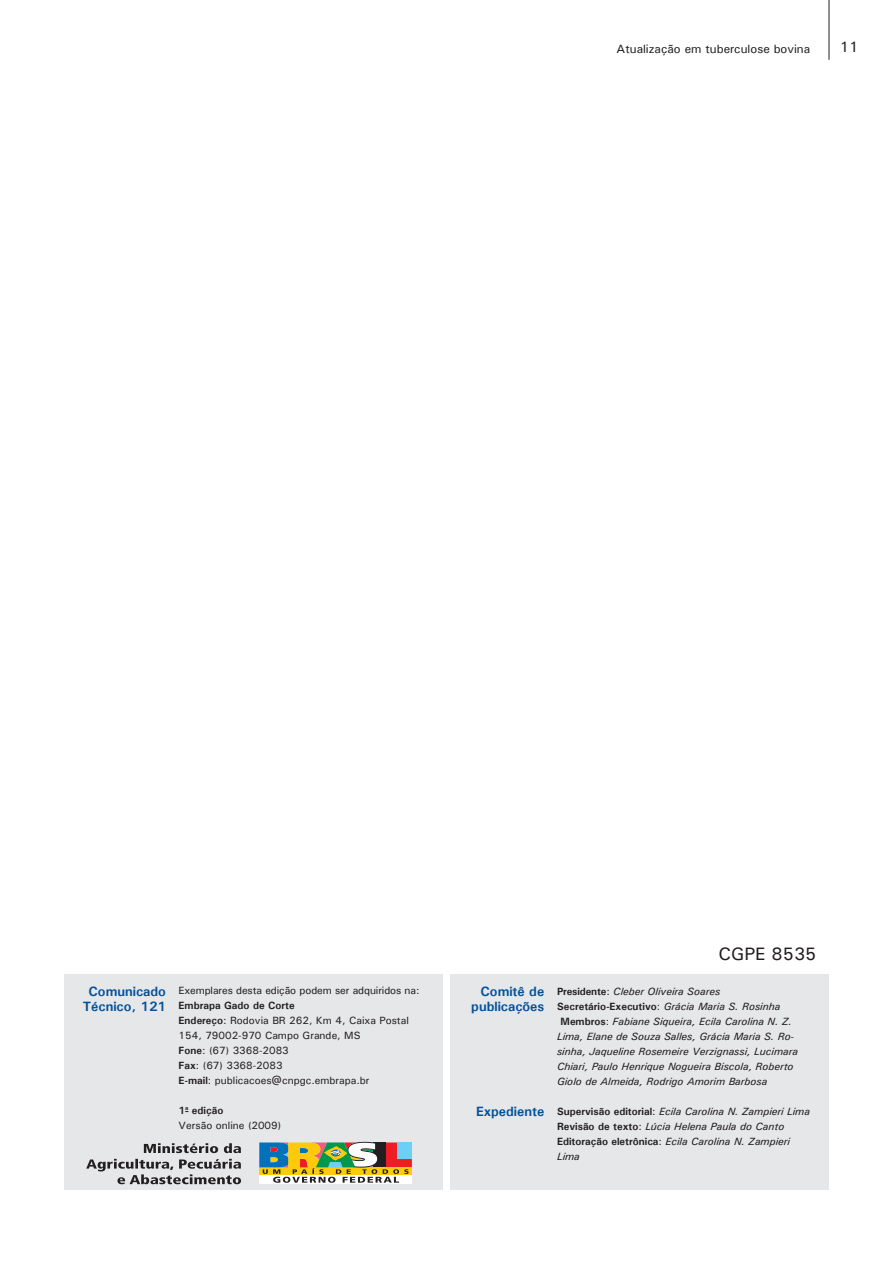
<style>
.page{position:relative;width:893px;height:1263px;background:#fff}
.page>*{position:absolute;margin:0;border:0;box-sizing:border-box;transform-origin:0 0}
.t1{font:500 18px "Univers";color:#231f20}
.t2{font:500 15px "Univers";color:#231f20}
.t3{font:700 13.5px "Univers";color:#01519b}
.t4{font:500 12px "Univers";color:#231f20}
.t5{font:italic 500 10.5px/15px "Univers";color:#231f20}
.t6{font:500 10.5px/15px "Univers";color:#231f20}
.t7{font:700 10.5px "Univers";color:#231f20}
.s1{font-weight:700}
.s2{font-weight:700;font-style:normal}
.s3{font-style:normal}
.s4{font-weight:500}
.s5{font-weight:500;font-style:italic}
</style>
<div class="page">
<hr style="left:829px;top:0;width:1px;height:60px;background:#231f20">
<div style="left:451px;top:974px;width:378px;height:215px;background:#e6e7e9"></div>
<div style="left:64px;top:974px;width:378px;height:215px;background:#e6e7e9"></div>
<svg style="left:86px;top:1143px;width:155px;height:41px"></svg>
<div style="left:259px;top:1175px;width:153px;height:9px;background:#fff"></div>
<svg style="left:259px;top:1142px;width:153px;height:41px;background:#a5a06e"></svg>
<p class="t4" style="left:616px;top:42px;width:195px">Atualização em tuberculose bovina</p>
<h2 class="t2" style="left:840px;top:37px;width:20px">11</h2>
<p class="t3" style="left:88px;top:983px;width:79px">Comunicado</p>
<p class="t3" style="left:83px;top:998px;width:85px">Técnico, 121</p>
<p class="t6" style="left:179px;top:982px;width:242px">Exemplares desta edição podem ser adquiridos na:</p>
<p class="t7" style="left:179px;top:998px;width:118px">Embrapa Gado de Corte</p>
<p class="t6" style="left:179px;top:1012px;width:232px"><span class="s1">Endereço</span>: Rodovia BR 262, Km 4, Caixa Postal<br>154, 79002-970 Campo Grande, MS</p>
<p class="t6" style="left:179px;top:1042px;width:112px"><span class="s1">Fone</span>: (67) 3368-2083</p>
<p class="t6" style="left:179px;top:1057px;width:105px"><span class="s1">Fax</span>: (67) 3368-2083</p>
<p class="t6" style="left:179px;top:1072px;width:193px"><span class="s1">E-mail</span>: publicacoes@cnpgc.embrapa.br</p>
<p class="t7" style="left:179px;top:1103px;width:46px">1<sup>a</sup> edição</p>
<p class="t6" style="left:179px;top:1117px;width:104px">Versão online (2009)</p>
<p class="t3" style="left:480px;top:983px;width:65px">Comitê de</p>
<p class="t3" style="left:471px;top:998px;width:74px">publicações</p>
<p class="t3" style="left:476px;top:1103px;width:70px">Expediente</p>
<p class="t1" style="left:719px;top:942px;width:99px">CGPE 8535</p>
<p class="t5" style="left:557px;top:984px;width:165px"><span class="s2">Presidente</span><span class="s3">:</span> Cleber Oliveira Soares</p>
<p class="t7" style="left:557px;top:1000px;width:225px">Secretário-Executivo<span class="s4">:</span> <span class="s5">Grácia Maria S. Rosinha</span></p>
<p class="t5" style="left:557px;top:1014px;width:242px;text-indent:3px"><span class="s2">Membros</span><span class="s3">:</span> Fabiane Siqueira, Ecila Carolina N. Z.<br>Lima, Elane de Souza Salles, Grácia Maria S. Ro&shy;sinha, Jaqueline Rosemeire Verzignassi, Lucimara Chiari, Paulo Henrique Nogueira Biscola, Roberto Giolo de Almeida, Rodrigo Amorim Barbosa</p>
<p class="t5" style="left:557px;top:1104px;width:254px"><span class="s2">Supervisão editorial</span><span class="s3">:</span> Ecila Carolina N. Zampieri Lima</p>
<p class="t5" style="left:557px;top:1119px;width:229px"><span class="s2">Revisão de texto</span><span class="s3">:</span> Lúcia Helena Paula do Canto</p>
<p class="t5" style="left:557px;top:1134px;width:234px"><span class="s2">Editoração eletrônica</span><span class="s3">:</span> Ecila Carolina N. Zampieri<br>Lima</p>
</div>
